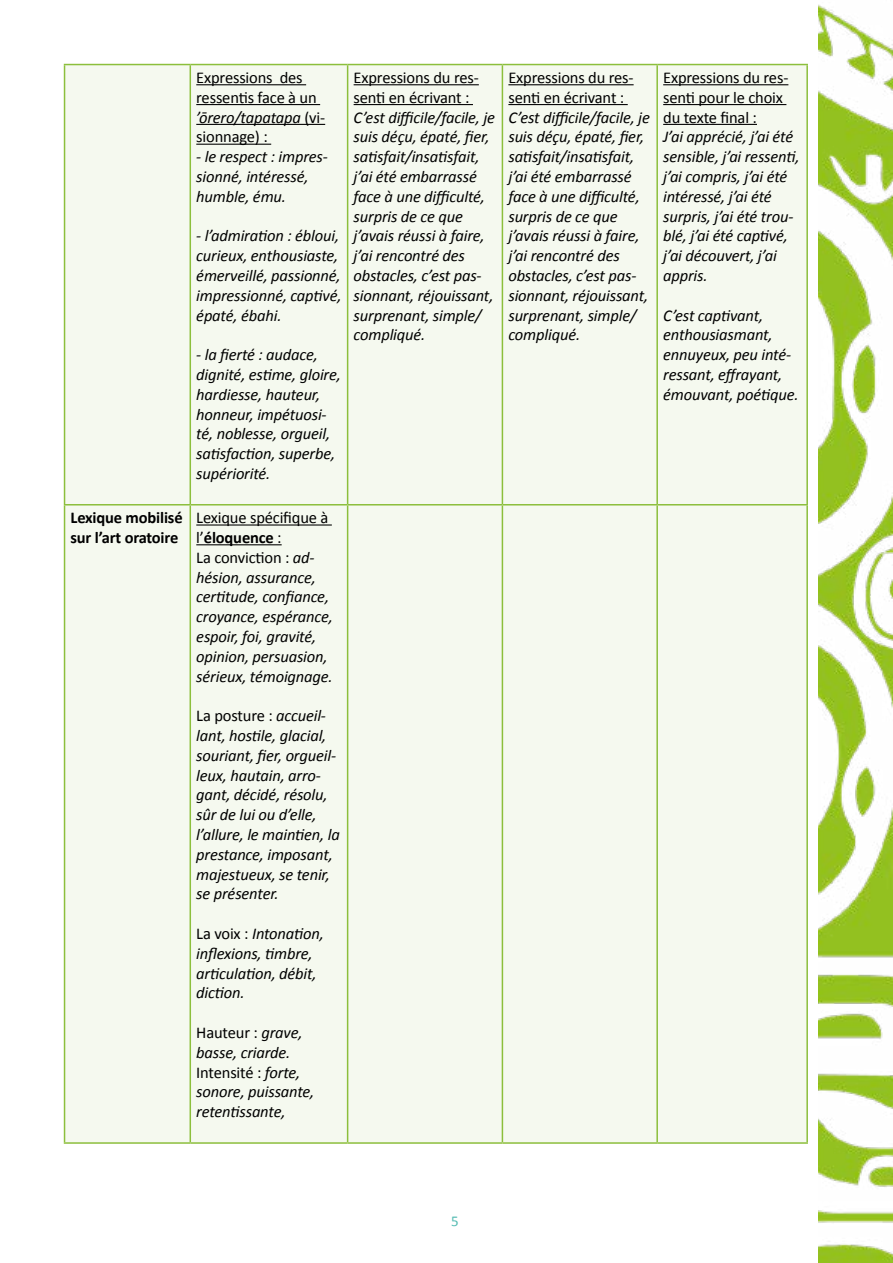
<style>
.page{position:relative;width:893px;height:1263px;background:#fff}
.page>*{position:absolute;margin:0;border:0;box-sizing:border-box;transform-origin:0 0}
.t1{font:italic 16.5px/19.8px "Calibri";letter-spacing:-.01em;color:#000}
.t2{font:16.5px/19.8px "Calibri";letter-spacing:-.01em;color:#000}
.t3{font:700 16.5px/19.8px "Calibri";letter-spacing:-.01em;color:#000}
.t4{font:15px "Calibri";color:#56bcb3}
.s1{font-style:italic}
.s2{font-style:normal}
.s3{font-weight:700;font-style:normal}
</style>
<div class="page">
<img style="left:819px;top:5px;width:74px;height:1258px">
<div style="left:65px;top:65px;width:741px;height:1077px;background:#f5f9ef"></div>
<hr style="left:64px;top:505px;width:1px;height:637px;background:#8cbf3c">
<hr style="left:190px;top:505px;width:1px;height:637px;background:#8cbf3c">
<hr style="left:347px;top:505px;width:1px;height:637px;background:#8cbf3c">
<hr style="left:502px;top:505px;width:1px;height:637px;background:#8cbf3c">
<hr style="left:656px;top:505px;width:2px;height:637px;background:#8cbf3c">
<hr style="left:806px;top:505px;width:2px;height:637px;background:#8cbf3c">
<hr style="left:64px;top:64px;width:126px;height:1px;background:#8cbf3c">
<hr style="left:64px;top:65px;width:1px;height:439px;background:#8cbf3c">
<hr style="left:190px;top:64px;width:158px;height:1px;background:#8cbf3c">
<hr style="left:190px;top:65px;width:1px;height:439px;background:#8cbf3c">
<hr style="left:348px;top:64px;width:154px;height:1px;background:#8cbf3c">
<hr style="left:347px;top:65px;width:1px;height:439px;background:#8cbf3c">
<hr style="left:502px;top:64px;width:155px;height:1px;background:#8cbf3c">
<hr style="left:502px;top:65px;width:1px;height:439px;background:#8cbf3c">
<hr style="left:657px;top:64px;width:151px;height:1px;background:#8cbf3c">
<hr style="left:656px;top:65px;width:2px;height:439px;background:#8cbf3c">
<hr style="left:806px;top:65px;width:2px;height:439px;background:#8cbf3c">
<hr style="left:64px;top:504px;width:126px;height:1px;background:#8cbf3c">
<hr style="left:190px;top:504px;width:158px;height:1px;background:#8cbf3c">
<hr style="left:348px;top:504px;width:154px;height:1px;background:#8cbf3c">
<hr style="left:502px;top:504px;width:155px;height:1px;background:#8cbf3c">
<hr style="left:657px;top:504px;width:151px;height:1px;background:#8cbf3c">
<hr style="left:64px;top:1142px;width:126px;height:2px;background:#8cbf3c">
<hr style="left:190px;top:1142px;width:158px;height:2px;background:#8cbf3c">
<hr style="left:348px;top:1142px;width:154px;height:2px;background:#8cbf3c">
<hr style="left:502px;top:1142px;width:155px;height:2px;background:#8cbf3c">
<hr style="left:657px;top:1142px;width:151px;height:2px;background:#8cbf3c">
<hr style="left:196px;top:84px;width:110px;height:1px;background:#000">
<hr style="left:196px;top:104px;width:124px;height:1px;background:#000">
<hr style="left:196px;top:124px;width:129px;height:1px;background:#000">
<hr style="left:196px;top:144px;width:75px;height:1px;background:#000">
<hr style="left:354px;top:84px;width:125px;height:1px;background:#000">
<hr style="left:354px;top:104px;width:119px;height:1px;background:#000">
<hr style="left:508px;top:84px;width:126px;height:1px;background:#000">
<hr style="left:508px;top:104px;width:120px;height:1px;background:#000">
<hr style="left:663px;top:84px;width:125px;height:1px;background:#000">
<hr style="left:663px;top:104px;width:123px;height:1px;background:#000">
<hr style="left:663px;top:124px;width:94px;height:1px;background:#000">
<hr style="left:196px;top:524px;width:136px;height:1px;background:#000">
<hr style="left:196px;top:544px;width:86px;height:1px;background:#000">
<p class="t2" style="left:196px;top:68px;width:130px">Expressions des ressentis face à un <span class="s1">’ōrero/tapatapa</span> (vi&shy;sionnage) :</p>
<p class="t1" style="left:196px;top:146px;width:133px">- le respect : impres&shy;sionné, intéressé, humble, ému.</p>
<p class="t1" style="left:196px;top:225px;width:147px">- l’admiration : ébloui, curieux, enthousiaste, émerveillé, passionné, impressionné, captivé, épaté, ébahi.</p>
<p class="t1" style="left:196px;top:344px;width:146px">- la fierté : audace, dignité, estime, gloire, hardiesse, hauteur, honneur, impétuosi&shy;té, noblesse, orgueil, satisfaction, superbe, supériorité.</p>
<p class="t3" style="left:71px;top:507px;width:114px">Lexique mobilisé sur l’art oratoire</p>
<p class="t1" style="left:196px;top:507px;width:138px"><span class="s2">Lexique spécifique à l’</span><span class="s3">éloquence</span> <span class="s2">:<br>La conviction :</span> ad&shy;hésion, assurance, certitude, confiance, croyance, espérance, espoir, foi, gravité, opinion, persuasion, sérieux, témoignage.</p>
<p class="t1" style="left:196px;top:705px;width:145px"><span class="s2">La posture :</span> accueil&shy;lant, hostile, glacial, souriant, fier, orgueil&shy;leux, hautain, arro&shy;gant, décidé, résolu, sûr de lui ou d’elle, l’allure, le maintien, la prestance, imposant, majestueux, se tenir, se présenter.</p>
<p class="t1" style="left:196px;top:923px;width:129px"><span class="s2">La voix :</span> Intonation, inflexions, timbre, articulation, débit, diction.</p>
<p class="t1" style="left:196px;top:1022px;width:120px"><span class="s2">Hauteur :</span> grave, basse, criarde.<br><span class="s2">Intensité :</span> forte, sonore, puissante, retentissante,</p>
<p class="t2" style="left:354px;top:68px;width:127px">Expressions du res&shy;senti en écrivant :</p>
<p class="t1" style="left:354px;top:107px;width:143px">C’est difficile/facile, je suis déçu, épaté, fier, satisfait/insatisfait, j’ai été embarrassé face à une difficulté, surpris de ce que j’avais réussi à faire, j’ai rencontré des obstacles, c’est pas&shy;sionnant, réjouissant, surprenant, simple/ compliqué.</p>
<p class="t2" style="left:508px;top:68px;width:127px">Expressions du res&shy;senti en écrivant :</p>
<p class="t1" style="left:508px;top:107px;width:143px">C’est difficile/facile, je suis déçu, épaté, fier, satisfait/insatisfait, j’ai été embarrassé face à une difficulté, surpris de ce que j’avais réussi à faire, j’ai rencontré des obstacles, c’est pas&shy;sionnant, réjouissant, surprenant, simple/ compliqué.</p>
<p class="t2" style="left:663px;top:68px;width:127px">Expressions du res&shy;senti pour le choix du texte final :</p>
<p class="t1" style="left:663px;top:126px;width:138px">J’ai apprécié, j’ai été sensible, j’ai ressenti, j’ai compris, j’ai été intéressé, j’ai été surpris, j’ai été trou&shy;blé, j’ai été captivé, j’ai découvert, j’ai appris.</p>
<p class="t1" style="left:663px;top:305px;width:137px">C’est captivant, enthousiasmant, ennuyeux, peu inté&shy;ressant, effrayant, émouvant, poétique.</p>
<p class="t4" style="left:451px;top:1211px;width:9px">5</p>
</div>
